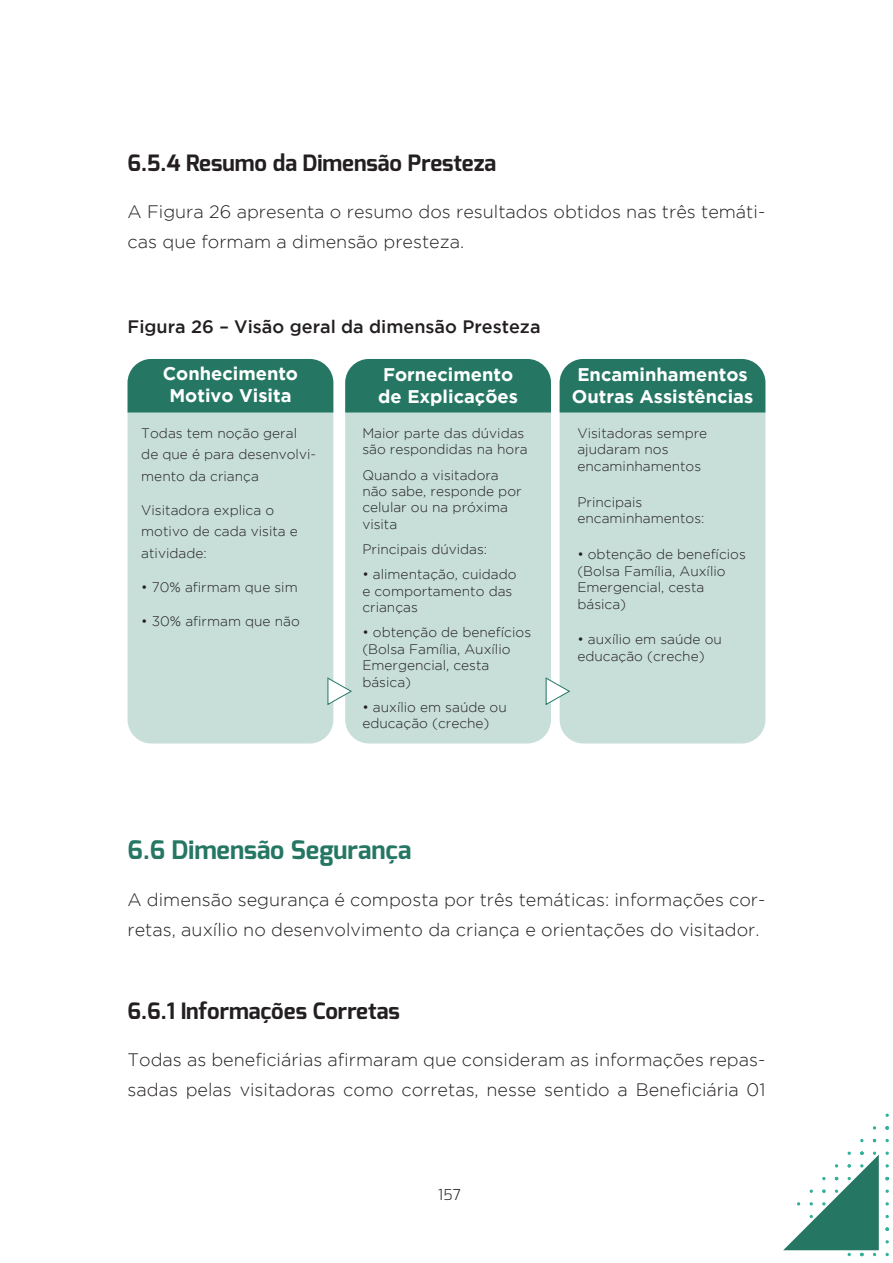
<style>
.page{position:relative;width:893px;height:1263px;background:#fff}
.page>*{position:absolute;margin:0;border:0;box-sizing:border-box;transform-origin:0 0}
.t1{font:700 25.5px "Exo";color:#257764}
.t2{font:700 22.5px "Exo";color:#231f20}
.t3{font:700 18.3px/21.9px "Gotham";color:#fff;text-align:center}
.t4{font:300 18px/30px "Gotham";color:#231f20}
.t5{font:500 18px "Gotham";color:#231f20}
.t6{font:300 15px "Exo";color:#231f20}
.t7{font:300 13.65px/16.5px "Gotham";color:#231f20}
</style>
<div class="page">
<svg style="left:885px;top:1253px;width:4px;height:3px"></svg>
<svg style="left:885px;top:1215px;width:4px;height:3px"></svg>
<svg style="left:885px;top:1189px;width:4px;height:4px"></svg>
<svg style="left:885px;top:1227px;width:4px;height:4px"></svg>
<svg style="left:885px;top:1151px;width:4px;height:4px"></svg>
<svg style="left:885px;top:1139px;width:4px;height:3px"></svg>
<svg style="left:885px;top:1177px;width:4px;height:3px"></svg>
<svg style="left:885px;top:1113px;width:4px;height:4px"></svg>
<svg style="left:860px;top:1139px;width:4px;height:3px"></svg>
<svg style="left:873px;top:1126px;width:3px;height:4px"></svg>
<svg style="left:885px;top:1126px;width:4px;height:4px"></svg>
<svg style="left:783px;top:1151px;width:96px;height:105px"></svg>
<div style="left:128px;top:359px;width:205px;height:384px;background:#c7ded9;border-radius:24px"></div>
<div style="left:345px;top:359px;width:206px;height:384px;background:#c7ded9;border-radius:24px"></div>
<div style="left:128px;top:359px;width:205px;height:53px;background:#257764"></div>
<div style="left:345px;top:359px;width:206px;height:53px;background:#257764"></div>
<div style="left:560px;top:359px;width:205px;height:384px;background:#c7ded9;border-radius:24px"></div>
<div style="left:560px;top:359px;width:205px;height:53px;background:#257764"></div>
<svg style="left:327px;top:677px;width:25px;height:29px"></svg>
<svg style="left:545px;top:677px;width:25px;height:29px"></svg>
<h2 class="t2" style="left:128px;top:149px;width:370px">6.5.4 Resumo da Dimensão Presteza</h2>
<h3 class="t4" style="left:128px;top:197px;width:639px">A Figura 26 apresenta o resumo dos resultados obtidos nas três temáti&shy;cas que formam a dimensão presteza.</h3>
<h3 class="t5" style="left:128px;top:317px;width:415px">Figura 26 – Visão geral da dimensão Presteza</h3>
<h3 class="t3" style="left:163px;top:363px;width:137px">Conhecimento<br>Motivo Visita</h3>
<h3 class="t3" style="left:378px;top:363px;width:141px;text-align:left">Fornecimento de Explicações</h3>
<h3 class="t3" style="left:572px;top:363px;width:183px">Encaminhamentos<br>Outras Assistências</h3>
<p class="t7" style="left:577px;top:425px;width:131px">Visitadoras sempre ajudaram nos encaminhamentos</p>
<p class="t7" style="left:577px;top:493px;width:129px">Principais encaminhamentos:</p>
<p class="t7" style="left:577px;top:546px;width:170px">• obtenção de benefícios (Bolsa Família, Auxílio<br>Emergencial, cesta básica)</p>
<p class="t7" style="left:577px;top:631px;width:146px">• auxílio em saúde ou educação (creche)</p>
<p class="t7" style="left:362px;top:425px;width:167px">Maior parte das dúvidas são respondidas na hora</p>
<p class="t7" style="left:362px;top:466px;width:161px">Quando a visitadora não sabe, responde por celular ou na próxima visita</p>
<p class="t7" style="left:362px;top:541px;width:126px">Principais dúvidas:</p>
<p class="t7" style="left:362px;top:566px;width:156px">• alimentação, cuidado e comportamento das crianças</p>
<p class="t7" style="left:362px;top:624px;width:170px">• obtenção de benefícios (Bolsa Família, Auxílio<br>Emergencial, cesta básica)</p>
<p class="t7" style="left:362px;top:698px;width:146px">• auxílio em saúde ou educação (creche)</p>
<p class="t7" style="left:141px;top:422px;width:176px;line-height:21.3px">Todas tem noção geral de que é para desenvolvi&shy;mento da criança</p>
<p class="t7" style="left:141px;top:499px;width:158px;line-height:21.3px">Visitadora explica o motivo de cada visita e atividade:</p>
<p class="t7" style="left:141px;top:579px;width:158px">• 70% afirmam que sim</p>
<p class="t7" style="left:141px;top:613px;width:160px">• 30% afirmam que não</p>
<h1 class="t1" style="left:128px;top:833px;width:285px">6.6 Dimensão Segurança</h1>
<h3 class="t4" style="left:128px;top:884px;width:639px">A dimensão segurança é composta por três temáticas: informações cor&shy;retas, auxílio no desenvolvimento da criança e orientações do visitador.</h3>
<h2 class="t2" style="left:128px;top:996px;width:274px">6.6.1 Informações Corretas</h2>
<h3 class="t4" style="left:128px;top:1044px;width:639px">Todas as beneficiárias afirmaram que consideram as informações repas&shy;sadas pelas visitadoras como corretas, nesse sentido a Beneficiária 01</h3>
<p class="t6" style="left:438px;top:1184px;width:25px">157</p>
</div>
